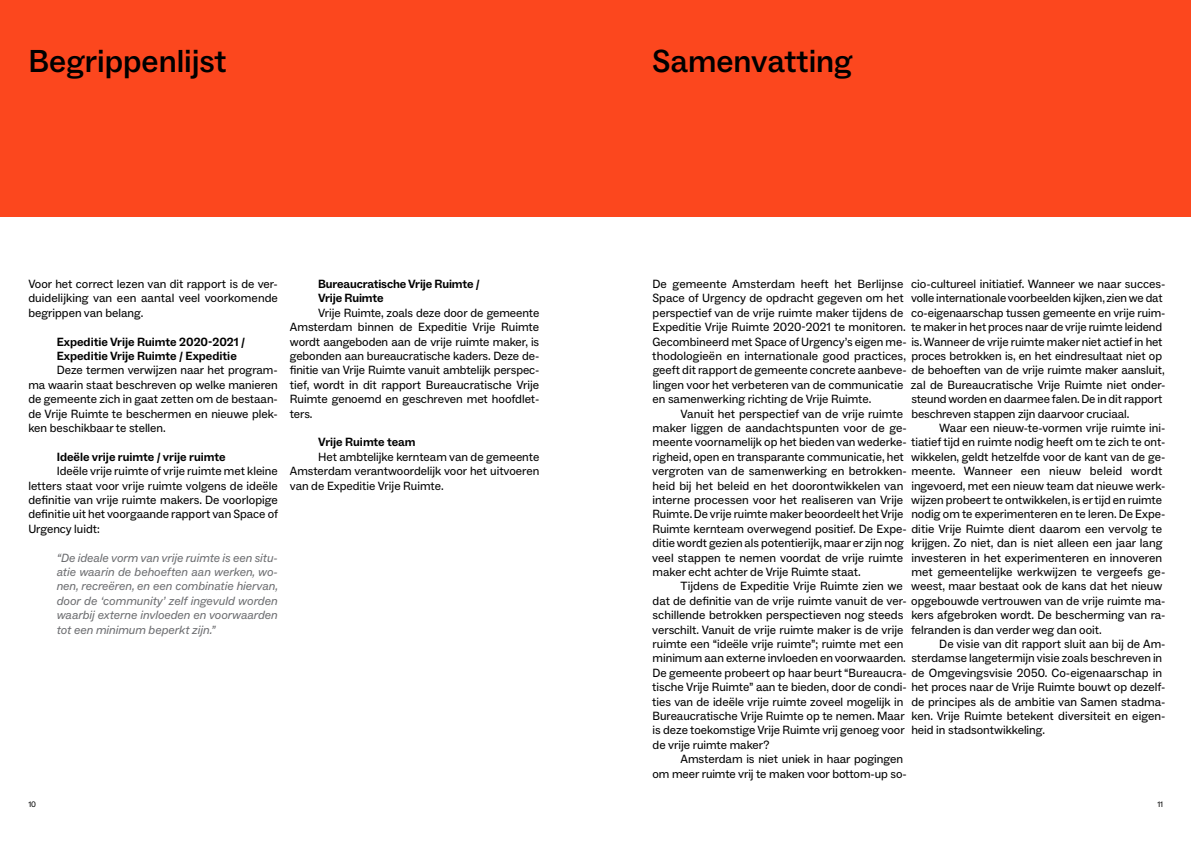
<style>
.page{position:relative;width:1191px;height:842px;background:#fff}
.page>*{position:absolute;margin:0;border:0;box-sizing:border-box;transform-origin:0 0}
.t1{font:500 32px "ABC Social";color:#000}
.t2{font:12px/14.4px "ABC Social";color:#000;text-align:justify}
.t3{font:italic 12px/14.4px "ABC Social";color:#6d6e71;text-align:justify}
.t4{font:700 12px/14.4px "ABC Social";color:#000}
.t5{font:8px "ABC Social";color:#000}
</style>
<div class="page">
<div style="left:0;top:0;width:595px;height:217px;background:#fc471e"></div>
<div style="left:595px;top:0;width:596px;height:217px;background:#fc471e"></div>
<h1 class="t1" style="left:29px;top:42px;width:200px">Begrippenlijst</h1>
<h1 class="t1" style="left:652px;top:42px;width:202px">Samenvatting</h1>
<p class="t2" style="left:28px;top:277px;width:251px">Voor het correct lezen van dit rapport is de ver&shy;duidelijking van een aantal veel voorkomende begrippen van belang.</p>
<p class="t4" style="left:57px;top:335px;width:190px">Expeditie Vrije Ruimte 2020-2021 /<br>Expeditie Vrije Ruimte / Expeditie</p>
<p class="t2" style="left:28px;top:363px;width:251px;text-indent:28px">Deze termen verwijzen naar het program&shy;ma waarin staat beschreven op welke manieren de gemeente zich in gaat zetten om de bestaan&shy;de Vrije Ruimte te beschermen en nieuwe plek&shy;ken beschikbaar te stellen.</p>
<p class="t4" style="left:57px;top:450px;width:170px">Ideële vrije ruimte / vrije ruimte</p>
<p class="t2" style="left:28px;top:464px;width:251px;text-indent:28px">Ideële vrije ruimte of vrije ruimte met kleine letters staat voor vrije ruimte volgens de ideële definitie van vrije ruimte makers. De voorlopige definitie uit het voorgaande rapport van Space of Urgency luidt:</p>
<p class="t3" style="left:57px;top:550px;width:223px">“De ideale vorm van vrije ruimte is een situ&shy;atie waarin de behoeften aan werken, wo&shy;nen, recreëren, en een combinatie hiervan, door de ‘community’ zelf ingevuld worden waarbij externe invloeden en voorwaarden tot een minimum beperkt zijn.”</p>
<p class="t4" style="left:318px;top:277px;width:163px">Bureaucratische Vrije Ruimte /<br>Vrije Ruimte</p>
<p class="t2" style="left:290px;top:306px;width:251px;text-indent:28px">Vrije Ruimte, zoals deze door de gemeente Amsterdam binnen de Expeditie Vrije Ruimte wordt aangeboden aan de vrije ruimte maker, is gebonden aan bureaucratische kaders. Deze de&shy;finitie van Vrije Ruimte vanuit ambtelijk perspec&shy;tief, wordt in dit rapport Bureaucratische Vrije Ruimte genoemd en geschreven met hoofdlet&shy;ters.</p>
<p class="t4" style="left:318px;top:435px;width:99px">Vrije Ruimte team</p>
<p class="t2" style="left:290px;top:450px;width:251px;text-indent:28px">Het ambtelijke kernteam van de gemeente Amsterdam verantwoordelijk voor het uitvoeren van de Expeditie Vrije Ruimte.</p>
<p class="t2" style="left:652px;top:277px;width:252px">De gemeente Amsterdam heeft het Berlijnse</p>
<p class="t2" style="left:652px;top:291px;width:253px">Space of Urgency de opdracht gegeven om het</p>
<p class="t2" style="left:652px;top:306px;width:252px">perspectief van de vrije ruimte maker tijdens de</p>
<p class="t2" style="left:652px;top:320px;width:511px">Expeditie Vrije Ruimte 2020-2021 te monitoren. te maker in het proces naar de vrije ruimte leidend</p>
<p class="t2" style="left:652px;top:334px;width:511px">Gecombineerd met Space of Urgency’s eigen me- is. Wanneer de vrije ruimte maker niet actief in het</p>
<p class="t2" style="left:652px;top:349px;width:511px">thodologieën en internationale good practices, proces betrokken is, en het eindresultaat niet op</p>
<p class="t2" style="left:652px;top:363px;width:513px">geeft dit rapport de gemeente concrete aanbeve- de behoeften van de vrije ruimte maker aansluit,</p>
<p class="t2" style="left:652px;top:378px;width:252px">lingen voor het verbeteren van de communicatie</p>
<p class="t2" style="left:652px;top:392px;width:220px">en samenwerking richting de Vrije Ruimte.</p>
<p class="t2" style="left:680px;top:406px;width:224px">Vanuit het perspectief van de vrije ruimte</p>
<p class="t2" style="left:652px;top:421px;width:256px">maker liggen de aandachtspunten voor de ge-</p>
<p class="t2" style="left:652px;top:435px;width:514px">meente voornamelijk op het bieden van wederke- tiatief tijd en ruimte nodig heeft om te zich te ont-</p>
<p class="t2" style="left:652px;top:450px;width:253px">righeid, open en transparante communicatie, het</p>
<p class="t2" style="left:652px;top:464px;width:512px">vergroten van de samenwerking en betrokken- meente. Wanneer een nieuw beleid wordt</p>
<p class="t2" style="left:652px;top:478px;width:252px">heid bij het beleid en het doorontwikkelen van</p>
<p class="t2" style="left:652px;top:493px;width:252px">interne processen voor het realiseren van Vrije</p>
<p class="t2" style="left:652px;top:507px;width:252px">Ruimte. De vrije ruimte maker beoordeelt het Vrije</p>
<p class="t2" style="left:652px;top:522px;width:511px">Ruimte kernteam overwegend positief. De Expe- ditie Vrije Ruimte dient daarom een vervolg te</p>
<p class="t2" style="left:652px;top:536px;width:253px">ditie wordt gezien als potentierijk, maar er zijn nog</p>
<p class="t2" style="left:652px;top:550px;width:252px">veel stappen te nemen voordat de vrije ruimte</p>
<p class="t2" style="left:652px;top:565px;width:210px">maker echt achter de Vrije Ruimte staat.</p>
<p class="t2" style="left:680px;top:579px;width:224px">Tijdens de Expeditie Vrije Ruimte zien we</p>
<p class="t2" style="left:652px;top:594px;width:514px">dat de definitie van de vrije ruimte vanuit de ver- opgebouwde vertrouwen van de vrije ruimte ma-</p>
<p class="t2" style="left:652px;top:608px;width:252px">schillende betrokken perspectieven nog steeds</p>
<p class="t2" style="left:652px;top:622px;width:253px">verschilt. Vanuit de vrije ruimte maker is de vrije</p>
<p class="t2" style="left:652px;top:637px;width:252px">ruimte een “ideële vrije ruimte”; ruimte met een</p>
<p class="t2" style="left:652px;top:651px;width:255px">minimum aan externe invloeden en voorwaarden.</p>
<p class="t2" style="left:652px;top:666px;width:511px">De gemeente probeert op haar beurt “Bureaucra- de Omgevingsvisie 2050. Co-eigenaarschap in</p>
<p class="t2" style="left:652px;top:680px;width:514px">tische Vrije Ruimte” aan te bieden, door de condi- het proces naar de Vrije Ruimte bouwt op dezelf-</p>
<p class="t2" style="left:652px;top:694px;width:252px">ties van de ideële vrije ruimte zoveel mogelijk in</p>
<p class="t2" style="left:652px;top:709px;width:254px">Bureaucratische Vrije Ruimte op te nemen. Maar</p>
<p class="t2" style="left:652px;top:723px;width:253px">is deze toekomstige Vrije Ruimte vrij genoeg voor</p>
<p class="t2" style="left:652px;top:738px;width:118px">de vrije ruimte maker?</p>
<p class="t2" style="left:680px;top:752px;width:224px">Amsterdam is niet uniek in haar pogingen</p>
<p class="t2" style="left:652px;top:766px;width:256px">om meer ruimte vrij te maken voor bottom-up so-</p>
<p class="t2" style="left:911px;top:277px;width:256px;text-align:left">cio-cultureel initiatief. Wanneer we naar succes&shy;volle internationale voorbeelden kijken, zien we dat co-eigenaarschap tussen gemeente en vrije ruim-</p>
<p class="t2" style="left:911px;top:378px;width:256px;text-align:left">zal de Bureaucratische Vrije Ruimte niet onder&shy;steund worden en daarmee falen. De in dit rapport beschreven stappen zijn daarvoor cruciaal.</p>
<p class="t2" style="left:939px;top:421px;width:228px">Waar een nieuw-te-vormen vrije ruimte ini-</p>
<p class="t2" style="left:911px;top:450px;width:256px">wikkelen, geldt hetzelfde voor de kant van de ge-</p>
<p class="t2" style="left:911px;top:478px;width:256px;text-align:left">ingevoerd, met een nieuw team dat nieuwe werk&shy;wijzen probeert te ontwikkelen, is er tijd en ruimte nodig om te experimenteren en te leren. De Expe-</p>
<p class="t2" style="left:911px;top:536px;width:256px;text-align:left">krijgen. Zo niet, dan is niet alleen een jaar lang investeren in het experimenteren en innoveren met gemeentelijke werkwijzen te vergeefs ge&shy;weest, maar bestaat ook de kans dat het nieuw</p>
<p class="t2" style="left:911px;top:608px;width:256px">kers afgebroken wordt. De bescherming van ra&shy;felranden is dan verder weg dan ooit.</p>
<p class="t2" style="left:911px;top:637px;width:255px;text-align:right">De visie van dit rapport sluit aan bij de Am&shy;sterdamse langetermijn visie zoals beschreven in</p>
<p class="t2" style="left:911px;top:694px;width:256px">de principes als de ambitie van Samen stadma&shy;ken. Vrije Ruimte betekent diversiteit en eigen&shy;heid in stadsontwikkeling.</p>
<p class="t5" style="left:28px;top:799px;width:9px">10</p>
<p class="t5" style="left:1157px;top:799px;width:7px">11</p>
</div>
